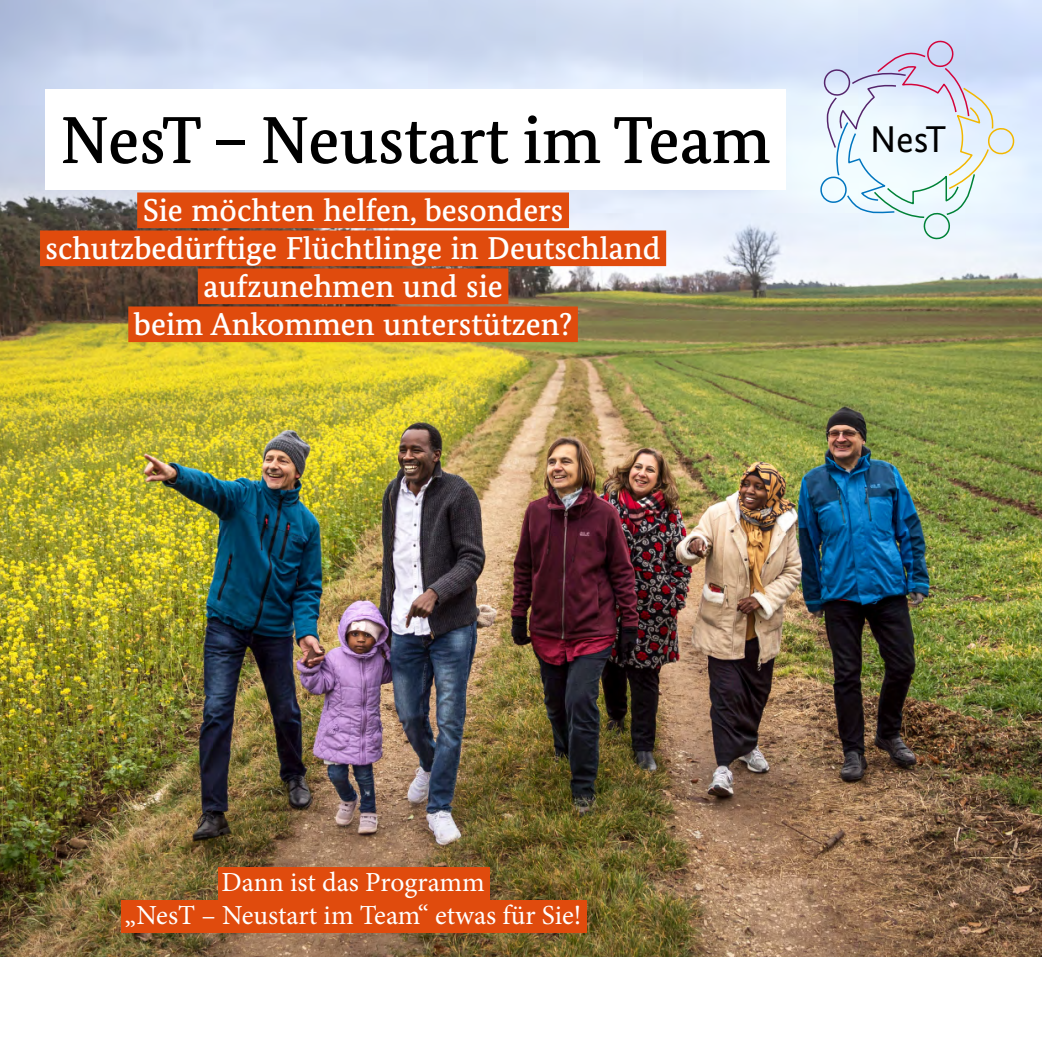
<style>
.page{position:relative;width:1042px;height:1042px;background:#fff}
.page>*{position:absolute;margin:0;border:0;box-sizing:border-box;transform-origin:0 0}
.t1{font:500 66.5px "Bundes Serif";color:#000}
.t2{font:37.27px "Bundes Sans";color:#000}
.t3{font:500 31.68px "Bundes Serif";color:#fff}
.t4{font:27.65px "Minion Pro";color:#fff}
</style>
<div class="page">
<img style="left:0;top:0;width:1042px;height:957px">
<div style="left:45px;top:90px;width:740px;height:100px;background:#fff"></div>
<div style="left:137px;top:192px;width:432px;height:36px;background:#e04b0d"></div>
<div style="left:40px;top:230px;width:626px;height:36px;background:#e04b0d"></div>
<div style="left:198px;top:268px;width:310px;height:36px;background:#e04b0d"></div>
<div style="left:128px;top:306px;width:450px;height:36px;background:#e04b0d"></div>
<svg style="left:819px;top:39px;width:198px;height:203px"></svg>
<div style="left:218px;top:867px;width:272px;height:32px;background:#e04b0d"></div>
<div style="left:121px;top:900px;width:465px;height:32px;background:#e04b0d"></div>
<p class="t1" style="left:60px;top:100px;width:712px">NesT – Neustart im Team</p>
<p class="t3" style="left:143px;top:190px;width:422px">Sie möchten helfen, besonders</p>
<p class="t3" style="left:46px;top:228px;width:616px">schutzbedürftige Flüchtlinge in Deutschland</p>
<p class="t3" style="left:203px;top:266px;width:301px">aufzunehmen und sie</p>
<p class="t3" style="left:134px;top:304px;width:440px">beim Ankommen unterstützen?</p>
<p class="t2" style="left:870px;top:117px;width:78px">NesT</p>
<h2 class="t4" style="left:221px;top:863px;width:265px">Dann ist das Programm</h2>
<h2 class="t4" style="left:125px;top:897px;width:458px">„NesT – Neustart im Team“ etwas für Sie!</h2>
</div>
